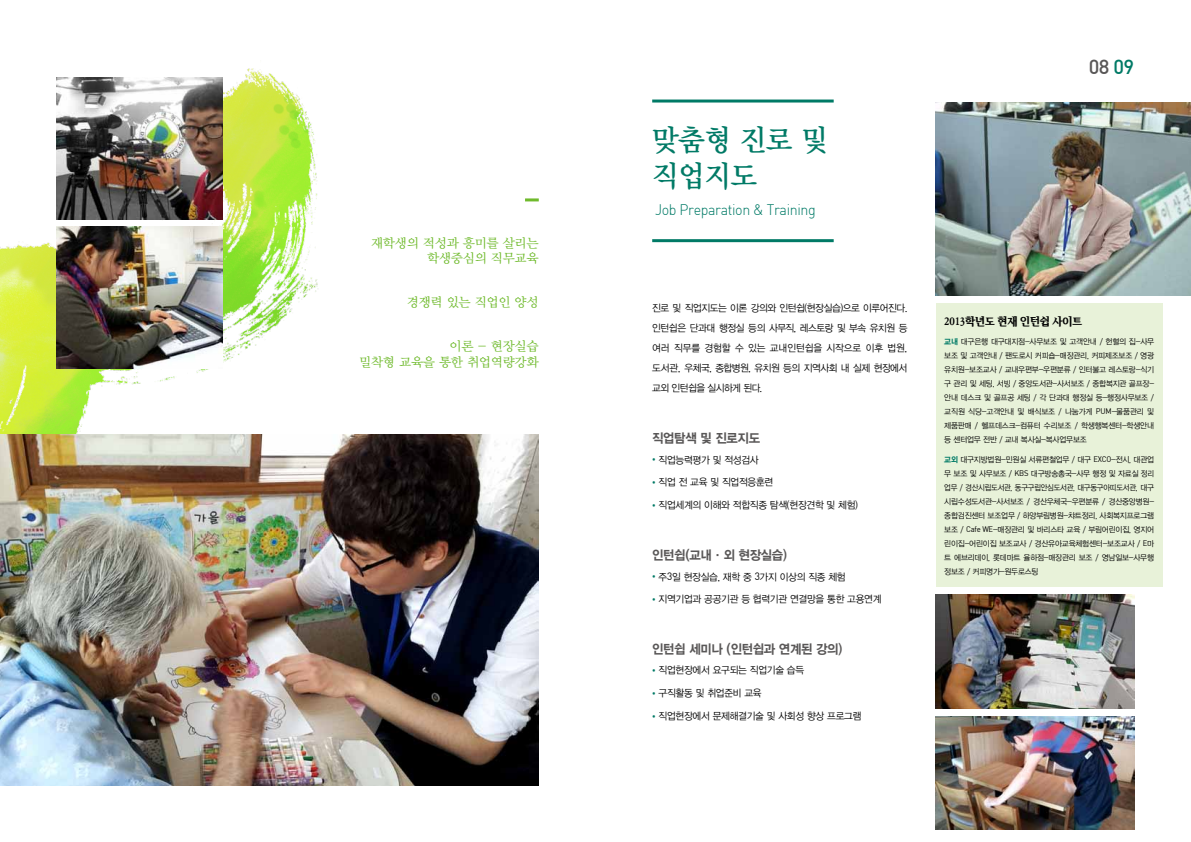
<style>
.page{position:relative;width:1191px;height:842px;background:#fff}
.page>*{position:absolute;margin:0;border:0;box-sizing:border-box;transform-origin:0 0}
.t1{font:30px/36px "YDIY Mj O340";letter-spacing:-.025em;color:#007a66;scale:.95 1}
.t2{font:20px "Dinmed";color:#595757}
.t3{font:15px "Dinlig";letter-spacing:-.025em;color:#007a66;scale:.95 1}
.t4{font:13px/15.6px "YDIY Mj O330";letter-spacing:-.025em;color:#6fba2c;text-align:right}
.t5{font:13px "YDIYGO350";letter-spacing:-.025em;color:#595757;scale:.95 1}
.t6{font:12px "San Hg B";letter-spacing:-.025em;color:#000}
.t7{font:10px/20px "YDIYGO320";letter-spacing:-.025em;color:#000;text-align:justify;scale:.95 1}
.t8{font:8px/14px "YDIYGO320";letter-spacing:-.025em;color:#000;text-align:justify;scale:.95 1}
.s1{font-family:"Batang";color:#007a66}
.s2{font-family:"Dinreg";font-size:10.5px}
.s3{color:#007a66}
.s4{font-family:"YDIYGO350";color:#007a66}
.s5{font-family:"Dinreg"}
</style>
<div class="page">
<div style="left:935px;top:303px;width:227px;height:284px;background:#e8f2d9"></div>
<img style="left:0;top:68px;width:318px;height:366px">
<hr style="left:652px;top:100px;width:181px;height:3px;background:#007a66">
<hr style="left:652px;top:239px;width:181px;height:3px;background:#007a66">
<hr style="left:525px;top:198px;width:14px;height:3px;background:#6fba2c">
<img style="left:57px;top:78px;width:165px;height:142px">
<img style="left:935px;top:103px;width:256px;height:192px">
<img style="left:0;top:434px;width:539px;height:351px">
<img style="left:57px;top:227px;width:165px;height:142px">
<img style="left:935px;top:595px;width:199px;height:113px">
<img style="left:935px;top:716px;width:199px;height:114px">
<h3 class="t4" style="left:371px;top:236px;width:169px">재학생의 적성과 흥미를 살리는 학생중심의 직무교육</h3>
<h3 class="t4" style="left:407px;top:295px;width:133px">경쟁력 있는 직업인 양성</h3>
<h3 class="t4" style="left:359px;top:339px;width:181px">이론 - 현장실습<br>밀착형 교육을 통한 취업역량강화</h3>
<h1 class="t1" style="left:652px;top:123px;width:186px">맞춤형 진로 및 직업지도</h1>
<h3 class="t3" style="left:655px;top:200px;width:171px">Job Preparation &amp; Training</h3>
<p class="t7" style="left:652px;top:298px;width:270px">진로 및 직업지도는 이론 강의와 인턴쉽(현장실습)으로 이루어진다. 인턴쉽은 단과대 행정실 등의 사무직, 레스토랑 및 부속 유치원 등 여러 직무를 경험할 수 있는 교내인턴쉽을 시작으로 이후 법원, 도서관, 우체국, 종합병원, 유치원 등의 지역사회 내 실제 현장에서 교외 인턴쉽을 실시하게 된다.</p>
<h3 class="t5" style="left:652px;top:431px;width:115px">직업탐색 및 진로지도</h3>
<p class="t7" style="left:652px;top:450px;width:113px"><span class="s1">•</span> 직업능력평가 및 적성검사</p>
<p class="t7" style="left:652px;top:472px;width:129px"><span class="s1">•</span> 직업 전 교육 및 직업적응훈련</p>
<p class="t7" style="left:652px;top:495px;width:218px"><span class="s1">•</span> 직업세계의 이해와 적합직종 탐색(현장견학 및 체험)</p>
<h3 class="t5" style="left:652px;top:548px;width:144px">인턴쉽(교내·외 현장실습)</h3>
<p class="t7" style="left:652px;top:567px;width:205px"><span class="s1">•</span> 주<span class="s2">3</span>일 현장실습, 재학 중 <span class="s2">3</span>가지 이상의 직종 체험</p>
<p class="t7" style="left:652px;top:589px;width:243px"><span class="s1">•</span> 지역기업과 공공기관 등 협력기관 연결망을 통한 고용연계</p>
<h3 class="t5" style="left:652px;top:642px;width:202px">인턴쉽 세미나 (인턴쉽과 연계된 강의)</h3>
<p class="t7" style="left:652px;top:661px;width:161px"><span class="s1">•</span> 직업현장에서 요구되는 직업기술 습득</p>
<p class="t7" style="left:652px;top:683px;width:117px"><span class="s1">•</span> 구직활동 및 취업준비 교육</p>
<p class="t7" style="left:652px;top:706px;width:222px"><span class="s1">•</span> 직업현장에서 문제해결기술 및 사회성 향상 프로그램</p>
<h2 class="t2" style="left:1088px;top:54px;width:47px">08 <span class="s3">09</span></h2>
<h3 class="t6" style="left:944px;top:315px;width:140px">2013학년도 현재 인턴쉽 사이트</h3>
<p class="t8" style="left:944px;top:335px;width:222px"><span class="s4">교내</span> 대구은행 대구대지점-사무보조 및 고객안내 / 헌혈의 집-사무 보조 및 고객안내 / 팬도로시 커피숍-매장관리, 커피제조보조 / 영광 유치원-보조교사 / 교내우편부-우편분류 / 인터불고 레스토랑-식기 구 관리 및 세팅, 서빙 / 중앙도서관-사서보조 / 종합복지관 골프장-안내 데스크 및 골프공 세팅 / 각 단과대 행정실 등-행정사무보조 / 교직원 식당-고객안내 및 배식보조 / 나눔가게 <span class="s5">PUM</span>-물품관리 및 제품판매 / 헬프데스크-컴퓨터 수리보조 / 학생행복센터-학생안내 등 센터업무 전반 / 교내 복사실-복사업무보조</p>
<p class="t8" style="left:944px;top:452px;width:222px"><span class="s4">교외</span> 대구지방법원-민원실 서류편철업무 / 대구 <span class="s5">EXCO</span>-전시, 대관업 무 보조 및 사무보조 / <span class="s5">KBS</span> 대구방송총국-사무 행정 및 자료실 정리 업무 / 경산시립도서관, 동구구립안심도서관, 대구동구아띠도서관, 대구 시립수성도서관-사서보조 / 경산우체국-우편분류 / 경산중앙병원-종합검진센터 보조업무 / 하양부림병원-챠트정리, 사회복지프로그램 보조 / <span class="s5">Cafe WE</span>-매장관리 및 바리스타 교육 / 부림어린이집, 영지어 린이집-어린이집 보조교사 / 경산유아교육체험센터-보조교사 / <span class="s5">E</span>마 트 에브리데이, 롯데마트 율하점-매장관리 보조 / 영남일보-사무행 정보조 / 커피명가-원두로스팅</p>
</div>
